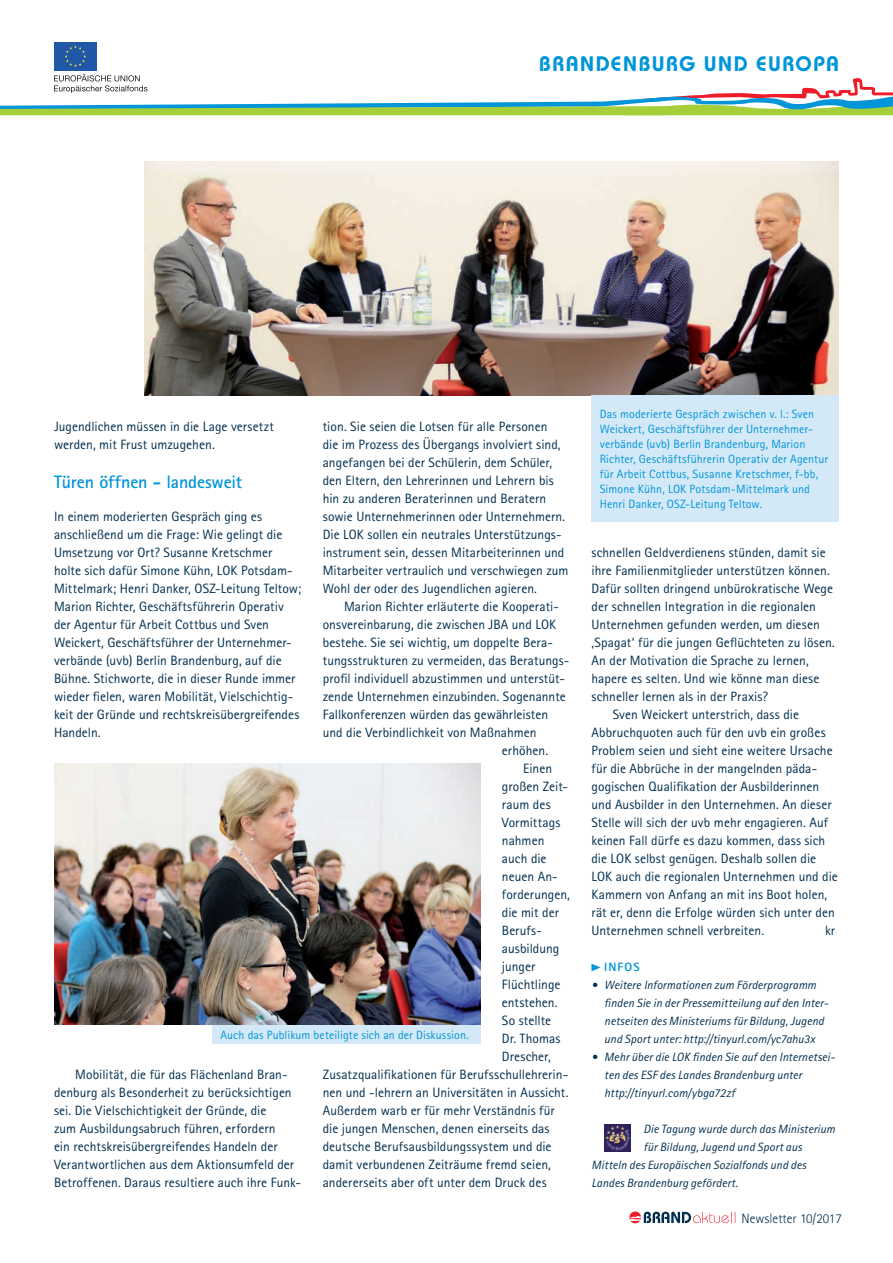
<style>
.page{position:relative;width:893px;height:1263px;background:#fff}
.page>*{position:absolute;margin:0;border:0;box-sizing:border-box;transform-origin:0 0}
.t1{font:600 21px "Bauhaus";letter-spacing:.07em;color:#0095d9}
.t2{font:700 18px "Agfa Rotis Sans Serif";letter-spacing:-.01em;color:#0095d9}
.t3{font:13.5px/18px "Agfa Rotis Sans Serif";letter-spacing:.005em;color:#002e4f}
.t4{font:300 13.5px "Agfa Rotis Sans Serif";color:#002e4f}
.t5{font:italic 12px/18px "Agfa Rotis Sans Serif";letter-spacing:.005em;color:#002e4f}
.t6{font:12px/15px "Agfa Rotis Sans Serif";letter-spacing:.01em;color:#0095d9}
.t7{font:800 12px "Agfa Rotis Sans Serif";letter-spacing:.095em;color:#0095d9}
</style>
<div class="page">
<div style="left:54px;top:42px;width:43px;height:29px;background:#2058a7"></div>
<svg style="left:65px;top:46px;width:21px;height:21px"></svg>
<svg style="left:0;top:74px;width:893px;height:41px"></svg>
<svg style="left:629px;top:1212px;width:106px;height:11px"></svg>
<svg style="left:591px;top:964px;width:10px;height:7px"></svg>
<img style="left:604px;top:1125px;width:27px;height:26px">
<img style="left:144px;top:161px;width:694px;height:234px">
<img style="left:54px;top:763px;width:427px;height:262px">
<div style="left:591px;top:395px;width:248px;height:126px;background:#d4e9f7"></div>
<div style="left:212px;top:1025px;width:269px;height:18px;background:#d4e9f7"></div>
<h1 class="t1" style="left:539px;top:51px;width:301px">BRANDENBURG UND EUROPA</h1>
<p class="t3" style="left:323px;top:417px;width:247px">tion. Sie seien die Lotsen für alle Personen<br>die im Prozess des Übergangs involviert sind, angefangen bei der Schülerin, dem Schüler, den Eltern, den Lehrerinnen und Lehrern bis hin zu anderen Beraterinnen und Beratern sowie Unternehmerinnen oder Unternehmern.<br>Die LOK sollen ein neutrales Unterstützungs&shy;instrument sein, dessen Mitarbeiterinnen und Mitarbeiter vertraulich und verschwiegen zum Wohl der oder des Jugendlichen agieren.</p>
<p class="t3" style="left:344px;top:597px;width:217px">Marion Richter erläuterte die Kooperati-</p>
<p class="t3" style="left:323px;top:615px;width:235px">onsvereinbarung, die zwischen JBA und LOK</p>
<p class="t3" style="left:323px;top:633px;width:232px">bestehe. Sie sei wichtig, um doppelte Bera-</p>
<p class="t3" style="left:323px;top:651px;width:248px">tungsstrukturen zu vermeiden, das Beratungs-</p>
<p class="t3" style="left:323px;top:669px;width:244px">profil individuell abzustimmen und unterstüt-</p>
<p class="t3" style="left:323px;top:687px;width:245px">zende Unternehmen einzubinden. Sogenannte</p>
<p class="t3" style="left:323px;top:705px;width:227px">Fallkonferenzen würden das gewährleisten</p>
<p class="t3" style="left:323px;top:723px;width:215px">und die Verbindlichkeit von Maßnahmen</p>
<p class="t3" style="left:502px;top:741px;width:48px">erhöhen.</p>
<p class="t3" style="left:523px;top:759px;width:30px">Einen</p>
<p class="t3" style="left:502px;top:777px;width:68px">großen Zeit-</p>
<p class="t3" style="left:502px;top:795px;width:50px">raum des</p>
<p class="t3" style="left:502px;top:813px;width:60px">Vormittags</p>
<p class="t3" style="left:502px;top:831px;width:44px">nahmen</p>
<p class="t3" style="left:502px;top:849px;width:46px">auch die</p>
<p class="t3" style="left:502px;top:867px;width:57px">neuen An-</p>
<p class="t3" style="left:502px;top:885px;width:70px">forderungen,</p>
<p class="t3" style="left:502px;top:903px;width:59px">die mit der</p>
<p class="t3" style="left:502px;top:921px;width:42px">Berufs-</p>
<p class="t3" style="left:502px;top:939px;width:59px">ausbildung</p>
<p class="t3" style="left:502px;top:957px;width:35px">junger</p>
<p class="t3" style="left:502px;top:975px;width:60px">Flüchtlinge</p>
<p class="t3" style="left:502px;top:993px;width:57px">entstehen.</p>
<p class="t3" style="left:502px;top:1011px;width:51px">So stellte</p>
<p class="t3" style="left:502px;top:1029px;width:60px">Dr. Thomas</p>
<p class="t3" style="left:502px;top:1047px;width:50px">Drescher,</p>
<p class="t3" style="left:323px;top:1065px;width:247px">Zusatzqualifikationen für Berufsschullehrerin-</p>
<p class="t3" style="left:323px;top:1083px;width:247px">nen und -lehrern an Universitäten in Aussicht.</p>
<p class="t3" style="left:323px;top:1101px;width:233px">Außerdem warb er für mehr Verständnis für</p>
<p class="t3" style="left:323px;top:1119px;width:228px">die jungen Menschen, denen einerseits das</p>
<p class="t3" style="left:323px;top:1137px;width:230px">deutsche Berufsausbildungssystem und die</p>
<p class="t3" style="left:323px;top:1155px;width:230px">damit verbundenen Zeiträume fremd seien,</p>
<p class="t3" style="left:323px;top:1173px;width:225px">andererseits aber oft unter dem Druck des</p>
<p class="t3" style="left:54px;top:417px;width:222px">Jugendlichen müssen in die Lage versetzt werden, mit Frust umzugehen.</p>
<h2 class="t2" style="left:54px;top:471px;width:189px">Türen öffnen - landesweit</h2>
<p class="t3" style="left:54px;top:507px;width:249px">In einem moderierten Gespräch ging es anschließend um die Frage: Wie gelingt die Umsetzung vor Ort? Susanne Kretschmer holte sich dafür Simone Kühn, LOK Potsdam-Mittelmark; Henri Danker, OSZ-Leitung Teltow; Marion Richter, Geschäftsführerin Operativ der Agentur für Arbeit Cottbus und Sven Weickert, Geschäftsführer der Unternehmer&shy;verbände (uvb) Berlin Brandenburg, auf die Bühne. Stichworte, die in dieser Runde immer wieder fielen, waren Mobilität, Vielschichtig&shy;keit der Gründe und rechtskreisübergreifendes Handeln.</p>
<p class="t6" style="left:220px;top:1027px;width:250px">Auch das Publikum beteiligte sich an der Diskussion.</p>
<p class="t3" style="left:54px;top:1065px;width:248px;text-indent:21px">Mobilität, die für das Flächenland Bran&shy;denburg als Besonderheit zu berücksichtigen sei. Die Vielschichtigkeit der Gründe, die<br>zum Ausbildungsabruch führen, erfordern<br>ein rechtskreisübergreifendes Handeln der Verantwortlichen aus dem Aktionsumfeld der Betroffenen. Daraus resultiere auch ihre Funk-</p>
<p class="t6" style="left:600px;top:406px;width:230px">Das moderierte Gespräch zwischen v. l.: Sven Weickert, Geschäftsführer der Unternehmer&shy;verbände (uvb) Berlin Brandenburg, Marion Richter, Geschäftsführerin Operativ der Agentur für Arbeit Cottbus, Susanne Kretschmer, f-bb, Simone Kühn, LOK Potsdam-Mittelmark und Henri Danker, OSZ-Leitung Teltow.</p>
<p class="t3" style="left:591px;top:543px;width:236px">schnellen Geldverdienens stünden, damit sie</p>
<p class="t3" style="left:591px;top:561px;width:240px">ihre Familienmitglieder unterstützen können.</p>
<p class="t3" style="left:591px;top:579px;width:243px">Dafür sollten dringend unbürokratische Wege</p>
<p class="t3" style="left:591px;top:597px;width:226px">der schnellen Integration in die regionalen</p>
<p class="t3" style="left:591px;top:615px;width:230px">Unternehmen gefunden werden, um diesen</p>
<p class="t3" style="left:591px;top:633px;width:245px">‚Spagat‘ für die jungen Geflüchteten zu lösen.</p>
<p class="t3" style="left:591px;top:651px;width:219px">An der Motivation die Sprache zu lernen,</p>
<p class="t3" style="left:591px;top:669px;width:230px">hapere es selten. Und wie könne man diese</p>
<p class="t3" style="left:591px;top:687px;width:178px">schneller lernen als in der Praxis?</p>
<p class="t3" style="left:613px;top:705px;width:188px">Sven Weickert unterstrich, dass die</p>
<p class="t3" style="left:591px;top:723px;width:236px">Abbruchquoten auch für den uvb ein großes</p>
<p class="t3" style="left:591px;top:741px;width:243px">Problem seien und sieht eine weitere Ursache</p>
<p class="t3" style="left:591px;top:759px;width:227px">für die Abbrüche in der mangelnden päda-</p>
<p class="t3" style="left:591px;top:777px;width:229px">gogischen Qualifikation der Ausbilderinnen</p>
<p class="t3" style="left:591px;top:795px;width:242px">und Ausbilder in den Unternehmen. An dieser</p>
<p class="t3" style="left:591px;top:813px;width:238px">Stelle will sich der uvb mehr engagieren. Auf</p>
<p class="t3" style="left:591px;top:831px;width:235px">keinen Fall dürfe es dazu kommen, dass sich</p>
<p class="t3" style="left:591px;top:849px;width:226px">die LOK selbst genügen. Deshalb sollen die</p>
<p class="t3" style="left:591px;top:867px;width:248px">LOK auch die regionalen Unternehmen und die</p>
<p class="t3" style="left:591px;top:885px;width:237px">Kammern von Anfang an mit ins Boot holen,</p>
<p class="t3" style="left:591px;top:903px;width:245px">rät er, denn die Erfolge würden sich unter den</p>
<p class="t3" style="left:591px;top:921px;width:174px">Unternehmen schnell verbreiten.</p>
<p class="t3" style="left:825px;top:921px;width:12px">kr</p>
<p class="t7" style="left:604px;top:959px;width:37px">INFOS</p>
<p class="t5" style="left:604px;top:976px;width:226px;text-indent:-13px">• Weitere Informationen zum Förderprogramm finden Sie in der Pressemitteilung auf den Inter&shy;netseiten des Ministeriums für Bildung, Jugend und Sport unter: http://tinyurl.com/yc7ahu3x</p>
<p class="t5" style="left:604px;top:1048px;width:232px;text-indent:-13px">• Mehr über die LOK finden Sie auf den Internetsei&shy;ten des ESF des Landes Brandenburg unter http://tinyurl.com/ybga72zf</p>
<p class="t5" style="left:643px;top:1120px;width:193px">Die Tagung wurde durch das Ministerium</p>
<p class="t5" style="left:643px;top:1138px;width:160px">für Bildung, Jugend und Sport aus</p>
<p class="t5" style="left:591px;top:1156px;width:216px">Mitteln des Europäischen Sozialfonds und des</p>
<p class="t5" style="left:591px;top:1174px;width:148px">Landes Brandenburg gefördert.</p>
<p class="t4" style="left:742px;top:1211px;width:102px">Newsletter 10/2017</p>
</div>
